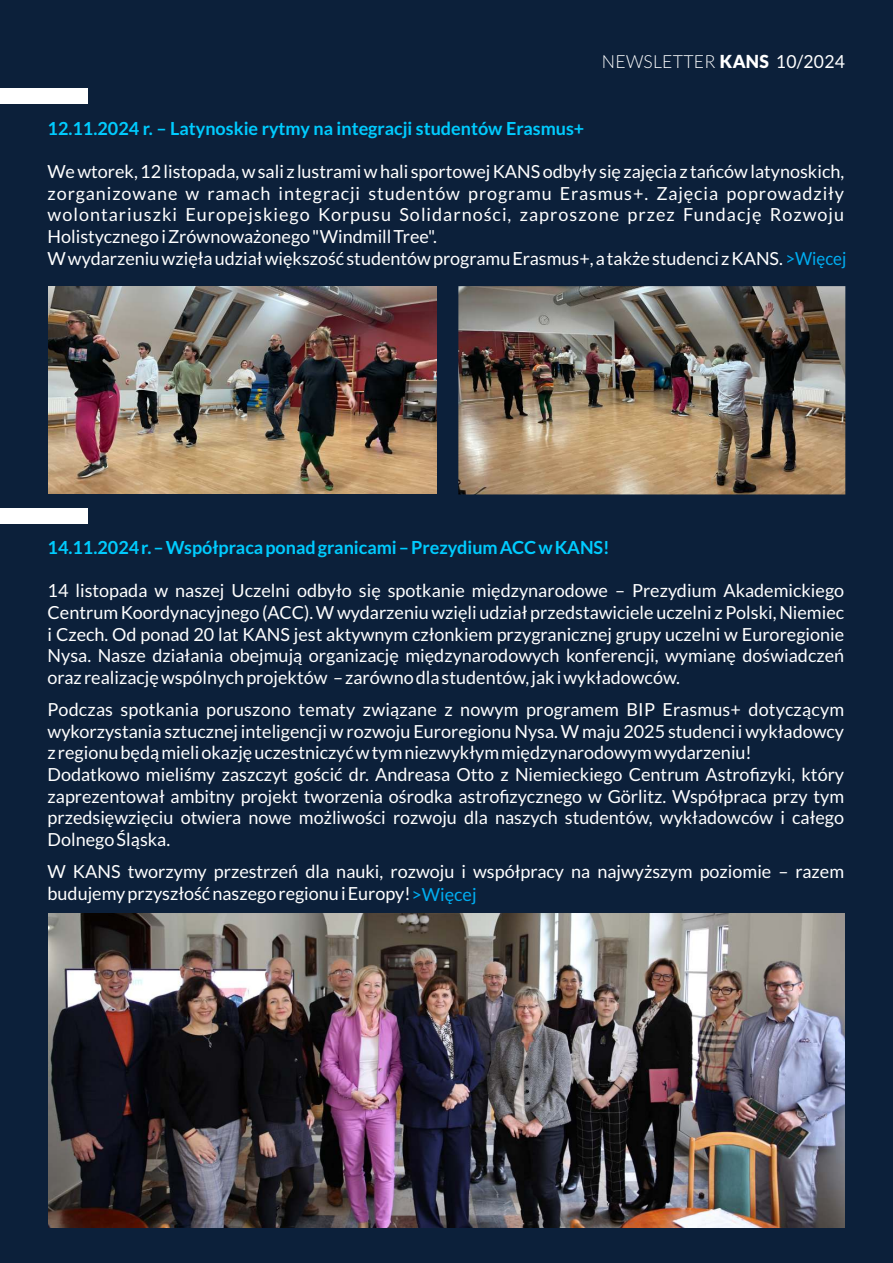
<style>
.page{position:relative;width:893px;height:1263px;background:#0c203a}
.page>*{position:absolute;margin:0;border:0;box-sizing:border-box;transform-origin:0 0}
.t1{font:18px/21.6px "Lato";color:#fff;text-align:justify}
.t2{font:700 18px "Lato";color:#0cf}
.t3{font:300 18px "Lato";letter-spacing:.015em;color:#fff}
.s1{font-weight:900}
.s2{font-weight:400}
.s3{color:#00adf1}
</style>
<div class="page">
<div style="left:0;top:88px;width:87px;height:16px;background:#fff"></div>
<div style="left:0;top:508px;width:87px;height:16px;background:#fff"></div>
<img style="left:48px;top:286px;width:389px;height:208px">
<img style="left:48px;top:913px;width:796px;height:314px">
<img style="left:459px;top:286px;width:386px;height:208px">
<p class="t3" style="left:602px;top:54px;width:244px">NEWSLETTER <span class="s1">KANS</span> <span class="s2">10/2024</span></p>
<p class="t2" style="left:48px;top:120px;width:538px">12.11.2024 r. – Latynoskie rytmy na integracji studentów Erasmus+</p>
<p class="t1" style="left:48px;top:162px;width:798px">We wtorek, 12 listopada, w sali z lustrami w hali sportowej KANS odbyły się zajęcia z tańców latynoskich, zorganizowane w ramach integracji studentów programu Erasmus+. Zajęcia poprowadziły wolontariuszki Europejskiego Korpusu Solidarności, zaproszone przez Fundację Rozwoju Holistycznego i Zrównoważonego "Windmill Tree".</p>
<p class="t1" style="left:48px;top:248px;width:800px">W wydarzeniu wzięła udział większość studentów programu Erasmus+, a także studenci z KANS.<span class="s3">&gt;Więcej</span></p>
<p class="t2" style="left:48px;top:540px;width:564px">14.11.2024 r. – Współpraca ponad granicami – Prezydium ACC w KANS!</p>
<p class="t1" style="left:48px;top:581px;width:798px">14 listopada w naszej Uczelni odbyło się spotkanie międzynarodowe – Prezydium Akademickiego Centrum Koordynacyjnego (ACC). W wydarzeniu wzięli udział przedstawiciele uczelni z Polski, Niemiec i Czech. Od ponad 20 lat KANS jest aktywnym członkiem przygranicznej grupy uczelni w Euroregionie Nysa. Nasze działania obejmują organizację międzynarodowych konferencji, wymianę doświadczeń oraz realizację wspólnych projektów – zarówno dla studentów, jak i wykładowców.</p>
<p class="t1" style="left:48px;top:700px;width:798px;text-align:left">Podczas spotkania poruszono tematy związane z nowym programem BIP Erasmus+ dotyczącym wykorzystania sztucznej inteligencji w rozwoju Euroregionu Nysa. W maju 2025 studenci i wykładowcy z regionu będą mieli okazję uczestniczyć w tym niezwykłym międzynarodowym wydarzeniu!<br>Dodatkowo mieliśmy zaszczyt gościć dr. Andreasa Otto z Niemieckiego Centrum Astrofizyki, który zaprezentował ambitny projekt tworzenia ośrodka astrofizycznego w Görlitz. Współpraca przy tym przedsięwzięciu otwiera nowe możliwości rozwoju dla naszych studentów, wykładowców i całego Dolnego Śląska.</p>
<p class="t1" style="left:48px;top:862px;width:798px">W KANS tworzymy przestrzeń dla nauki, rozwoju i współpracy na najwyższym poziomie – razem</p>
<p class="t1" style="left:48px;top:883px;width:431px">budujemy przyszłość naszego regionu i Europy!<span class="s3">&gt;Więcej</span></p>
</div>
